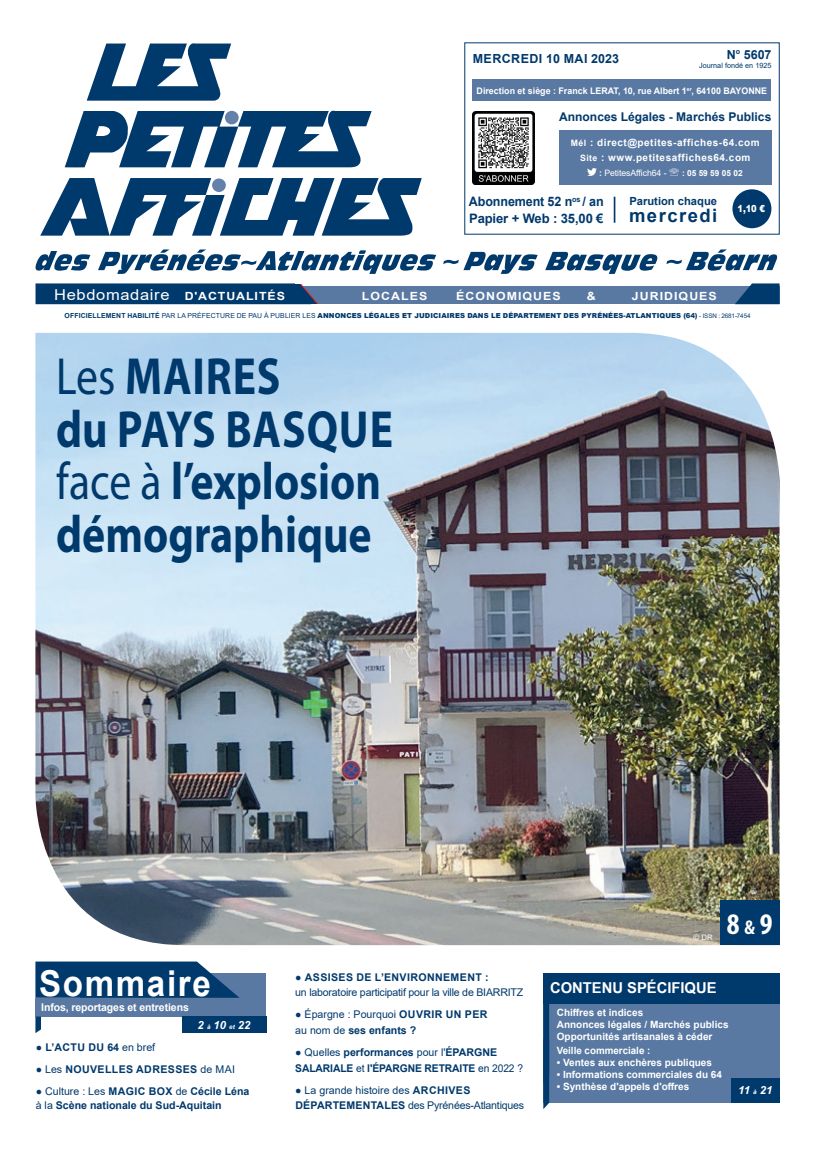
<style>
.page{position:relative;width:815px;height:1150px;background:#fff}
.page>*{position:absolute;margin:0;border:0;box-sizing:border-box;transform-origin:0 0}
.t1{font:700 52.5px/52.5px "Myriad Pro";color:#00396c;scale:.83 1}
.t2{font:700 35.62px "Arial";letter-spacing:.05em;color:#fff;scale:.93 1}
.t3{font:700 condensed 30px "Myriad Pro";color:#fff}
.t4{font:700 18.5px "Arial";letter-spacing:.08em;color:#00396c}
.t5{font:15px "Arial";letter-spacing:.04em;color:#fff;scale:1.1 1}
.t6{font:700 15px "Arial Narrow";color:#fff;scale:1.2 1}
.t7{font:700 13px/16.8px "Arial";letter-spacing:-.01em;color:#00396c;scale:.96 1}
.t8{font:700 12.5px "Arial";letter-spacing:.015em;color:#00396c}
.t9{font:700 12px "Arial";color:#00396c}
.t10{font:700 11.25px "Arial";letter-spacing:.085em;color:#fff;scale:1.1 1}
.t11{font:italic 700 11.25px "Arial";color:#fff}
.t12{font:700 11.12px "Arial";color:#00396c}
.t13{font:italic 700 11.12px "Arial";color:#fff}
.t14{font:700 10.62px/14.5px "Arial";color:#00396c}
.t15{font:10.62px "Arial";letter-spacing:-.02em;color:#00396c}
.t16{font:10.62px/15.4px "Arial";color:#00396c}
.t17{font:700 10.62px "Arial";letter-spacing:-.01em;color:#fff}
.t18{font:700 10px/12px "Arial";color:#fff}
.t19{font:700 10px/15px "Arial";letter-spacing:.05em;color:#fff;text-align:center}
.t20{font:900 9.75px "Arial";color:#fff;scale:.86 1}
.t21{font:700 9px "Arial";color:#fff}
.t22{font:8.75px "Arial";letter-spacing:-.01em;color:#fff}
.t23{font:700 8.38px "Arial";color:#fff}
.t24{font:7.5px "Arial";color:#fff;scale:1.05 1}
.t25{font:7.25px "Arial";color:#00396c}
.t26{font:900 6.88px "Arial";letter-spacing:.015em;color:#00396c}
.s1{font-size:8.75px}
.s2{font-weight:700}
.s3{font-weight:700;font-size:11.25px}
.s4{font-weight:400}
.s5{font-weight:400;font-size:6.25px}
.s6{font-size:6.25px}
.s7{font-size:20px}
</style>
<div class="page">
<div style="left:291px;top:286px;width:489px;height:18px;background:#5979a3"></div>
<svg style="left:735px;top:283px;width:45px;height:21px"></svg>
<svg style="left:87px;top:43px;width:144px;height:58px"></svg>
<svg style="left:40px;top:178px;width:382px;height:58px"></svg>
<svg style="left:65px;top:110px;width:307px;height:57px"></svg>
<div style="left:225px;top:111px;width:14px;height:13px;background:#6481aa;border-radius:50%"></div>
<div style="left:212px;top:178px;width:14px;height:14px;background:#6481aa;border-radius:50%"></div>
<div style="left:559px;top:130px;width:212px;height:55px;background:#5979a3"></div>
<svg style="left:588px;top:169px;width:9px;height:7px"></svg>
<div style="left:472px;top:79px;width:299px;height:22px;background:#5979a3"></div>
<svg style="left:614px;top:197px;width:1px;height:26px"></svg>
<div style="left:732px;top:189px;width:39px;height:39px;background:#00396c;border-radius:50%"></div>
<svg style="left:36px;top:283px;width:282px;height:22px;background:#124675"></svg>
<div style="left:312px;top:304px;width:18px;height:5px;background:#fff"></div>
<svg style="left:36px;top:251px;width:54px;height:20px"></svg>
<svg style="left:545px;top:252px;width:113px;height:22px"></svg>
<svg style="left:666px;top:249px;width:111px;height:22px"></svg>
<svg style="left:443px;top:252px;width:95px;height:22px"></svg>
<svg style="left:98px;top:249px;width:338px;height:25px"></svg>
<img style="left:35px;top:333px;width:745px;height:612px">
<div style="left:35px;top:998px;width:231px;height:18px;background:#5979a3"></div>
<svg style="left:35px;top:1016px;width:6px;height:17px"></svg>
<div style="left:81px;top:973px;width:185px;height:25px;background:#5979a3"></div>
<svg style="left:35px;top:961px;width:205px;height:37px;background:#174a79"></svg>
<div style="left:182px;top:1016px;width:84px;height:17px;background:#00396c"></div>
<div style="left:543px;top:1003px;width:237px;height:100px;background:#5979a3"></div>
<div style="left:731px;top:1078px;width:49px;height:24px;background:#00396c"></div>
<div style="left:543px;top:973px;width:237px;height:31px;background:#00396c"></div>
<div style="left:720px;top:900px;width:60px;height:45px;background:#00396c"></div>
<svg style="left:543px;top:1004px;width:6px;height:105px"></svg>
<img style="left:472px;top:112px;width:63px;height:73px">
<p class="t8" style="left:473px;top:50px;width:56px">Mercredi</p>
<p class="t8" style="left:546px;top:50px;width:74px">10 MAI 2023</p>
<p class="t8" style="left:727px;top:46px;width:46px">N<sup>o</sup> 5607</p>
<p class="t25" style="left:699px;top:60px;width:74px">Journal fondé en 1925</p>
<p class="t21" style="left:477px;top:84px;width:292px">Direction et siège : Franck LERAT, 10, rue Albert 1<sup>er</sup>, 64100 BAYONNE</p>
<p class="t9" style="left:559px;top:109px;width:214px">Annonces Légales - Marchés Publics</p>
<p class="t19" style="left:571px;top:135px;width:190px"><span class="s1">Mél</span> : direct@petites-affiches-64.com<br><span class="s1">Site</span> : www.petitesaffiches64.com</p>
<p class="t22" style="left:599px;top:167px;width:69px"><span class="s2">:</span> PetitesAffich64 -</p>
<p class="t23" style="left:682px;top:167px;width:62px">: 05 59 59 05 02</p>
<p class="t7" style="left:469px;top:193px;width:142px">Abonnement 52 n<sup>os</sup> / an<br>Papier + Web : 35,00 €</p>
<p class="t12" style="left:629px;top:193px;width:89px">Parution chaque</p>
<h3 class="t4" style="left:629px;top:202px;width:90px">mercredi</h3>
<p class="t20" style="left:737px;top:202px;width:33px">1,10 €</p>
<h3 class="t5" style="left:54px;top:285px;width:211px">Hebdomadaire <span class="s3">D'ACTUALITÉS</span></h3>
<p class="t10" style="left:362px;top:288px;width:61px">LOCALES</p>
<p class="t10" style="left:456px;top:288px;width:10px">économi</p>
<p class="t10" style="left:523px;top:288px;width:36px">queS</p>
<p class="t10" style="left:587px;top:288px;width:10px">&amp;</p>
<p class="t10" style="left:632px;top:288px;width:79px">juridiqueS</p>
<p class="t26" style="left:65px;top:311px;width:687px"><span class="s2">OFFICIELLEMENT HABILITÉ</span> <span class="s4">PAR LA PRÉFECTURE DE PAU à PUBLIER LES</span> ANNONCES LÉGALES ET JUDICIAIRES DANS LE DÉPARTEMENT DES PYRÉNÉES-ATLANTIQUES (64) <span class="s5">- ISSN : 2681-7454</span></p>
<h1 class="t1" style="left:56px;top:349px;width:407px"><span class="s4">Les</span> Maires<br>du Pays Basque <span class="s4">face à</span> l’explosion démographique</h1>
<h2 class="t2" style="left:39px;top:958px;width:186px">Sommaire</h2>
<p class="t17" style="left:41px;top:1000px;width:149px">Infos, reportages et entretiens</p>
<p class="t11" style="left:198px;top:1017px;width:54px">2 <span class="s6">à</span> 10 <span class="s6">et</span> 22</p>
<p class="t14" style="left:36px;top:1040px;width:28px"><span class="s4">●</span> L’actu</p>
<p class="t15" style="left:89px;top:1040px;width:68px"><span class="s2">du 64</span> en bref</p>
<p class="t15" style="left:36px;top:1062px;width:39px">● Les <span class="s2">nou</span></p>
<p class="t14" style="left:90px;top:1062px;width:16px">velles</p>
<p class="t14" style="left:136px;top:1062px;width:33px">adresses</p>
<p class="t15" style="left:200px;top:1062px;width:30px">de mai</p>
<p class="t14" style="left:36px;top:1084px;width:215px"><span class="s4">● Culture : Les</span> magic box <span class="s4">de</span> Cécile Léna <span class="s4">à la</span> Scène nationale du Sud-Aquitain</p>
<p class="t14" style="left:295px;top:970px;width:26px"><span class="s4">●</span> Assises</p>
<p class="t14" style="left:356px;top:970px;width:71px">de l’environnement</p>
<p class="t14" style="left:485px;top:970px;width:5px">:</p>
<p class="t15" style="left:295px;top:985px;width:230px">un laboratoire participatif pour la ville de BIARRITZ</p>
<p class="t16" style="left:295px;top:1007px;width:193px">● Épargne : Pourquoi <span class="s2">ouvri r un PER </span>au nom de <span class="s2">ses enfants ?</span></p>
<p class="t14" style="left:295px;top:1045px;width:229px;line-height:15.4px"><span class="s4">● Quelles</span> performances <span class="s4">pour l'</span>ÉPARG NE<br>SALARIALE <span class="s4">et</span> l'ÉPARG NE RETRAITE <span class="s4">en 2022 ?</span></p>
<p class="t16" style="left:295px;top:1082px;width:141px">● La grande histoire des <span class="s2">Archi</span></p>
<p class="t14" style="left:448px;top:1083px;width:16px">ves</p>
<p class="t14" style="left:295px;top:1098px;width:9px">dépa</p>
<p class="t14" style="left:325px;top:1098px;width:17px">rtementales</p>
<p class="t15" style="left:408px;top:1098px;width:118px">des Pyrénées-Atlantiques</p>
<p class="t24" style="left:694px;top:932px;width:20px">© DR</p>
<h3 class="t3" style="left:727px;top:905px;width:47px">8 <span class="s7">&amp;</span> 9</h3>
<h3 class="t6" style="left:550px;top:976px;width:140px">CONTENU SPÉCIFIQUE</h3>
<p class="t18" style="left:557px;top:1007px;width:173px">Chiffres et indices<br>Annonces légales / Marchés publics<br>Opportunités artisanales à céder</p>
<p class="t18" style="left:557px;top:1045px;width:95px">Veille commerciale :</p>
<p class="t18" style="left:557px;top:1057px;width:157px">• Ventes aux enchères publiques</p>
<p class="t18" style="left:557px;top:1069px;width:167px">• Informations commerciales du 64</p>
<p class="t18" style="left:557px;top:1081px;width:134px">• Synthèse d'appels d'offres</p>
<p class="t13" style="left:738px;top:1083px;width:36px">11 <span class="s6">à</span> 21</p>
</div>
